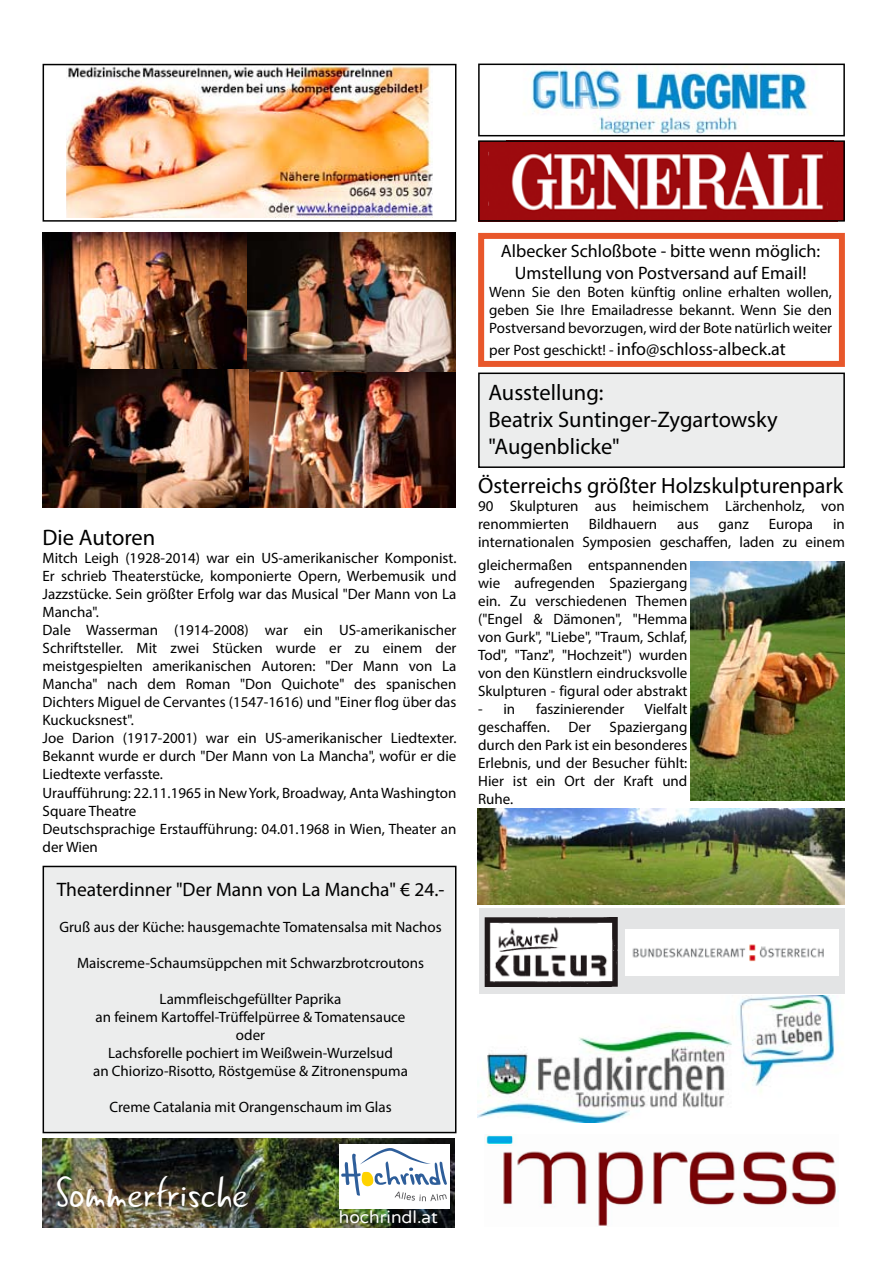
<style>
.page{position:relative;width:896px;height:1272px;background:#fff}
.page>*{position:absolute;margin:0;border:0;box-sizing:border-box;transform-origin:0 0}
.t1{font:44.1px "Gunny Rewritten";color:#fff}
.t2{font:22.5px/27px "Myriad Pro";color:#000}
.t3{font:22.2px "Myriad Pro";color:#000}
.t4{font:19.5px "Myriad Pro";color:#000}
.t5{font:18px/21.6px "Myriad Pro";color:#000;text-align:center}
.t6{font:17.4px "Varela Round";color:#fff}
.t7{font:15px/18px "Myriad Pro";color:#000;text-align:justify}
.s1{font-size:15px}
</style>
<div class="page">
<img style="left:43px;top:233px;width:412px;height:275px">
<div style="left:43px;top:866px;width:412px;height:266px;background:#eceded"></div>
<div style="left:43px;top:865px;width:413px;height:268px;border:2px solid #000"></div>
<div style="left:478px;top:373px;width:365px;height:94px;background:#eceded"></div>
<div style="left:478px;top:372px;width:366px;height:96px;border:2px solid #000"></div>
<img style="left:66px;top:67px;width:366px;height:150px">
<div style="left:43px;top:64px;width:413px;height:158px;border:2px solid #000"></div>
<img style="left:833px;top:143px;width:8px;height:76px">
<img style="left:529px;top:67px;width:283px;height:66px">
<div style="left:478px;top:64px;width:366px;height:72px;border:2px solid #000"></div>
<img style="left:508px;top:143px;width:325px;height:76px">
<div style="left:481px;top:143px;width:27px;height:76px;background:#9d0a0e"></div>
<div style="left:478px;top:140px;width:366px;height:82px;border:2px solid #000"></div>
<img style="left:484px;top:1134px;width:354px;height:91px">
<div style="left:479px;top:908px;width:365px;height:85px;background:#e3e4e5"></div>
<img style="left:484px;top:917px;width:133px;height:69px">
<img style="left:625px;top:929px;width:213px;height:46px">
<div style="left:478px;top:233px;width:366px;height:134px;border:6px solid #e8572b"></div>
<img style="left:477px;top:995px;width:358px;height:127px">
<img style="left:43px;top:1138px;width:411px;height:89px">
<div style="left:339px;top:1144px;width:110px;height:64px;background:#fff"></div>
<svg style="left:341px;top:1148px;width:105px;height:53px"></svg>
<img style="left:690px;top:561px;width:154px;height:239px">
<img style="left:477px;top:808px;width:367px;height:96px">
<h2 class="t2" style="left:43px;top:523px;width:114px">Die Autoren</h2>
<p class="t7" style="left:43px;top:548px;width:415px;text-align:left">Mitch Leigh (1928-2014) war ein US-amerikanischer Komponist.<br>Er schrieb Theaterstücke, komponierte Opern, Werbemusik und Jazzstücke. Sein größter Erfolg war das Musical "Der Mann von La Mancha".<br>Dale Wasserman (1914-2008) war ein US-amerikanischer Schriftsteller. Mit zwei Stücken wurde er zu einem der meistgespielten amerikanischen Autoren: "Der Mann von La Mancha" nach dem Roman "Don Quichote" des spanischen Dichters Miguel de Cervantes (1547-1616) und "Einer flog über das Kuckucksnest".<br>Joe Darion (1917-2001) war ein US-amerikanischer Liedtexter.<br>Bekannt wurde er durch "Der Mann von La Mancha", wofür er die Liedtexte verfasste.<br>Uraufführung: 22.11.1965 in New York, Broadway, Anta Washington Square Theatre<br>Deutschsprachige Erstaufführung: 04.01.1968 in Wien, Theater an der Wien</p>
<h3 class="t4" style="left:57px;top:877px;width:389px">Theaterdinner "Der Mann von La Mancha" € 24.-</h3>
<p class="t7" style="left:59px;top:917px;width:383px">Gruß aus der Küche: hausgemachte Tomatensalsa mit Nachos</p>
<p class="t7" style="left:77px;top:953px;width:348px">Maiscreme-Schaumsüppchen mit Schwarzbrotcroutons</p>
<p class="t7" style="left:93px;top:989px;width:316px;text-align:center">Lammfleischgefüllter Paprika<br>an feinem Kartoffel-Trüffelpürree &amp; Tomatensauce oder<br>Lachsforelle pochiert im Weißwein-Wurzelsud<br>an Chiorizo-Risotto, Röstgemüse &amp; Zitronenspuma</p>
<p class="t7" style="left:109px;top:1097px;width:283px">Creme Catalania mit Orangenschaum im Glas</p>
<p class="t5" style="left:500px;top:240px;width:321px">Albecker Schloßbote - bitte wenn möglich:<br>Umstellung von Postversand auf Email!</p>
<p class="t7" style="left:489px;top:283px;width:344px">Wenn Sie den Boten künftig online erhalten wollen, geben Sie Ihre Emailadresse bekannt. Wenn Sie den Postversand bevorzugen, wird der Bote natürlich weiter</p>
<p class="t5" style="left:489px;top:337px;width:298px"><span class="s1">per Post geschickt! -</span> info@schloss-albeck.at</p>
<h2 class="t2" style="left:488px;top:378px;width:290px">Ausstellung:<br>Beatrix Suntinger-Zygartowsky "Augenblicke"</h2>
<h3 class="t3" style="left:478px;top:472px;width:366px">Österreichs größter Holzskulpturenpark</h3>
<p class="t7" style="left:478px;top:497px;width:368px">90 Skulpturen aus heimischem Lärchenholz, von renommierten</p>
<p class="t7" style="left:588px;top:515px;width:70px">Bildhauern</p>
<p class="t7" style="left:676px;top:515px;width:23px">aus</p>
<p class="t7" style="left:718px;top:515px;width:32px">ganz</p>
<p class="t7" style="left:768px;top:515px;width:46px">Europa</p>
<p class="t7" style="left:478px;top:515px;width:368px;text-align:right">in<br>internationalen Symposien geschaffen, laden zu einem</p>
<p class="t7" style="left:478px;top:555px;width:211px">gleichermaßen entspannenden wie aufregenden Spaziergang ein. Zu verschiedenen Themen ("Engel &amp; Dämonen", "Hemma von Gurk", "Liebe", "Traum, Schlaf, Tod", "Tanz", "Hochzeit") wurden von den Künstlern eindrucksvolle Skulpturen - figural oder abstrakt</p>
<p class="t7" style="left:478px;top:699px;width:39px">- in</p>
<p class="t7" style="left:535px;top:699px;width:90px">faszinierender</p>
<p class="t7" style="left:478px;top:699px;width:211px;text-indent:166px">Vielfalt geschaffen. Der Spaziergang durch den Park ist ein besonderes Erlebnis, und der Besucher fühlt:<br>Hier ist ein Ort der Kraft und Ruhe.</p>
<h1 class="t1" style="left:55px;top:1164px;width:194px">Sommerfrische</h1>
<p class="t6" style="left:338px;top:1206px;width:100px">hochrindl.at</p>
</div>
